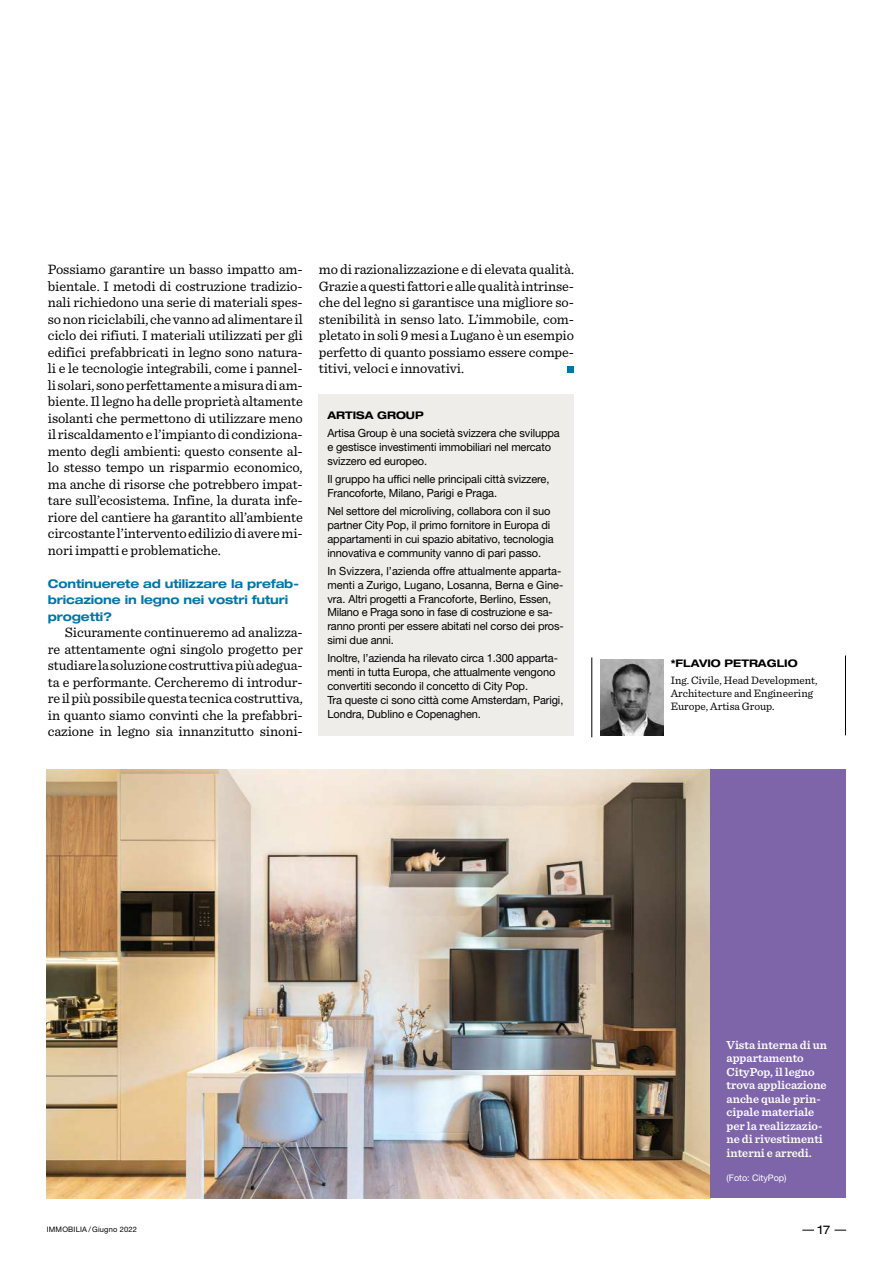
<style>
.page{position:relative;width:893px;height:1263px;background:#fff}
.page>*{position:absolute;margin:0;border:0;box-sizing:border-box;transform-origin:0 0}
.t1{font:14.25px/16.5px "Sentinel";letter-spacing:-.005em;color:#000;text-align:justify}
.t2{font:600 12px/13.5px "Sentinel";color:#fff}
.t3{font:700 expanded 12px/16.5px "Helvetica Neue LT Std";letter-spacing:-.01em;color:#0076a8}
.t4{font:expanded 12px "Helvetica Neue LT Std";color:#000}
.t5{font:11.25px/13.8px "Helvetica Neue LT Std";letter-spacing:-.01em;color:#000}
.t6{font:11.25px/12.8px "Sentinel";color:#000}
.t7{font:700 expanded 10.5px "Helvetica Neue LT Std";color:#000}
.t8{font:9px "Helvetica Neue LT Std";color:#fff}
.t9{font:7.5px "Helvetica Neue LT Std";letter-spacing:.025em;color:#000}
</style>
<div class="page">
<svg style="left:802px;top:1230px;width:12px;height:1px"></svg>
<svg style="left:834px;top:1230px;width:12px;height:1px"></svg>
<hr style="left:591px;top:657px;width:1px;height:80px;background:#000">
<img style="left:600px;top:659px;width:64px;height:77px">
<hr style="left:845px;top:655px;width:1px;height:80px;background:#000">
<svg style="left:568px;top:367px;width:6px;height:6px"></svg>
<div style="left:319px;top:394px;width:255px;height:342px;background:#efede9"></div>
<img style="left:47px;top:769px;width:663px;height:429px">
<div style="left:710px;top:769px;width:136px;height:429px;background:#7e65aa"></div>
<p class="t1" style="left:48px;top:260px;width:256px">Possiamo garantire un basso impatto am&shy;bientale. I metodi di costruzione tradizio&shy;nali richiedono una serie di materiali spes&shy;so non riciclabili, che vanno ad alimentare il ciclo dei rifiuti. I materiali utilizzati per gli edifici prefabbricati in legno sono natura&shy;li e le tecnologie integrabili, come i pannel&shy;li solari, sono perfettamente a misura di am&shy;biente. Il legno ha delle proprietà altamente isolanti che permettono di utilizzare meno il riscaldamento e l’impianto di condiziona&shy;mento degli ambienti: questo consente al&shy;lo stesso tempo un risparmio economico, ma anche di risorse che potrebbero impat&shy;tare sull’ecosistema. Infine, la durata infe&shy;riore del cantiere ha garantito all’ambiente circostante l’intervento edilizio di avere mi&shy;nori impatti e problematiche.</p>
<p class="t3" style="left:48px;top:575px;width:253px">Continuerete ad utilizzare la prefab&shy;bricazione in legno nei vostri futuri progetti?</p>
<p class="t1" style="left:48px;top:623px;width:256px;text-indent:17px">Sicuramente continueremo ad analizza&shy;re attentamente ogni singolo progetto per studiare la soluzione costruttiva più adegua&shy;ta e performante. Cercheremo di introdur&shy;re il più possibile questa tecnica costruttiva, in quanto siamo convinti che la prefabbri&shy;cazione in legno sia innanzitutto sinoni-</p>
<p class="t1" style="left:319px;top:260px;width:257px">mo di razionalizzazione e di elevata qualità.<br>Grazie a questi fattori e alle qualità intrinse&shy;che del legno si garantisce una migliore so&shy;stenibilità in senso lato. L’immobile, com&shy;pletato in soli 9 mesi a Lugano è un esempio perfetto di quanto possiamo essere compe&shy;titivi, veloci e innovativi.</p>
<p class="t7" style="left:327px;top:409px;width:98px">ARTISA GROUP</p>
<p class="t5" style="left:327px;top:426px;width:234px">Artisa Group è una società svizzera che sviluppa e gestisce investimenti immobiliari nel mercato svizzero ed europeo.</p>
<p class="t5" style="left:327px;top:472px;width:224px">Il gruppo ha uffici nelle principali città svizzere,<br>Francoforte, Milano, Parigi e Praga.</p>
<p class="t5" style="left:327px;top:504px;width:228px">Nel settore del microliving, collabora con il suo partner City Pop, il primo fornitore in Europa di appartamenti in cui spazio abitativo, tecnologia innovativa e community vanno di pari passo.</p>
<p class="t5" style="left:327px;top:564px;width:238px">In Svizzera, l’azienda offre attualmente apparta&shy;menti a Zurigo, Lugano, Losanna, Berna e Gine&shy;vra. Altri progetti a Francoforte, Berlino, Essen, Milano e Praga sono in fase di costruzione e sa&shy;ranno pronti per essere abitati nel corso dei pros&shy;simi due anni.</p>
<p class="t5" style="left:327px;top:651px;width:237px">Inoltre, l’azienda ha rilevato circa 1.300 apparta&shy;menti in tutta Europa, che attualmente vengono convertiti secondo il concetto di City Pop.<br>Tra queste ci sono città come Amsterdam, Parigi, Londra, Dublino e Copenaghen.</p>
<p class="t7" style="left:671px;top:657px;width:128px">*FLAVIO PETRAGLIO</p>
<p class="t6" style="left:671px;top:673px;width:148px">Ing. Civile, Head Development,<br>Architecture and Engineering<br>Europe, Artisa Group.</p>
<p class="t2" style="left:727px;top:1037px;width:102px">Vista interna di un appartamento<br>CityPop, il legno trova applicazione anche quale prin&shy;cipale materiale per la realizzazio&shy;ne di rivestimenti interni e arredi.</p>
<p class="t8" style="left:727px;top:1172px;width:62px">(Foto: CityPop)</p>
<p class="t9" style="left:47px;top:1225px;width:92px">IMMOBILIA / Giugno 2022</p>
<p class="t4" style="left:818px;top:1222px;width:14px">17</p>
</div>
